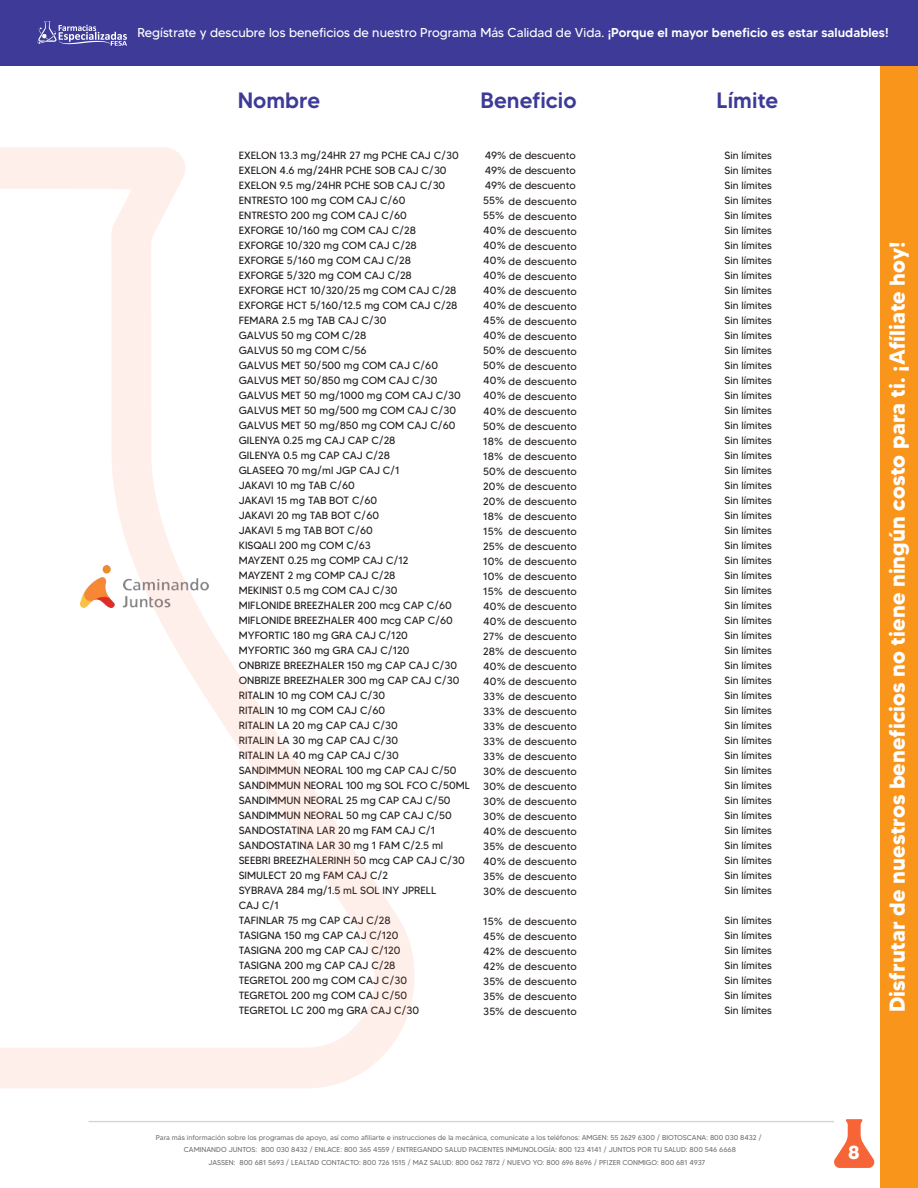
<style>
.page{position:relative;width:918px;height:1188px;background:#fff}
.page>*{position:absolute;margin:0;border:0;box-sizing:border-box;transform-origin:0 0}
.t1{font:500 22.2px "MADETOMMY";color:#3e3b98}
.t2{font:700 21.6px "MADETOMMY";color:#fff}
.t3{font:700 18.9px "MADETOMMY";color:#fff}
.t4{font:12.9px "MADETOMMY";color:#fff}
.t5{font:10.5px/15px "MADETOMMY";color:#241f1f;text-align:justify}
.t6{font:10.5px/15px "MADETOMMY";letter-spacing:.02em;color:#241f1f}
.t7{font:7.2px/12.5px "MADETOMMY";color:#737578;text-align:center}
.s1{font-weight:500}
</style>
<div class="page">
<svg style="left:0;top:147px;width:415px;height:941px"></svg>
<svg style="left:834px;top:1119px;width:40px;height:49px"></svg>
<hr style="left:89px;top:1121px;width:745px;height:1px;background:#96969e">
<div style="left:880px;top:66px;width:38px;height:1122px;background:#f9951b"></div>
<div style="left:0;top:0;width:918px;height:65px;background:#3e3b98"></div>
<svg style="left:37px;top:21px;width:90px;height:25px"></svg>
<p class="t4" style="left:137px;top:24px;width:753px">Regístrate y descubre los beneficios de nuestro Programa Más Calidad de Vida. <span class="s1">¡Porque el mayor beneficio es estar saludables!</span></p>
<h1 class="t1" style="left:238px;top:86px;width:84px">Nombre</h1>
<h1 class="t1" style="left:481px;top:86px;width:98px">Beneficio</h1>
<h1 class="t1" style="left:717px;top:86px;width:63px">Límite</h1>
<p class="t5" style="left:239px;top:148px;width:233px;text-align:left">EXELON 13.3 mg/24HR 27 mg PCHE CAJ C/30<br>EXELON 4.6 mg/24HR PCHE SOB CAJ C/30<br>EXELON 9.5 mg/24HR PCHE SOB CAJ C/30<br>ENTRESTO 100 mg COM CAJ C/60<br>ENTRESTO 200 mg COM CAJ C/60<br>EXFORGE 10/160 mg COM CAJ C/28<br>EXFORGE 10/320 mg COM CAJ C/28<br>EXFORGE 5/160 mg COM CAJ C/28<br>EXFORGE 5/320 mg COM CAJ C/28<br>EXFORGE HCT 10/320/25 mg COM CAJ C/28<br>EXFORGE HCT 5/160/12.5 mg COM CAJ C/28<br>FEMARA 2.5 mg TAB CAJ C/30<br>GALVUS 50 mg COM C/28<br>GALVUS 50 mg COM C/56<br>GALVUS MET 50/500 mg COM CAJ C/60<br>GALVUS MET 50/850 mg COM CAJ C/30<br>GALVUS MET 50 mg/1000 mg COM CAJ C/30<br>GALVUS MET 50 mg/500 mg COM CAJ C/30<br>GALVUS MET 50 mg/850 mg COM CAJ C/60<br>GILENYA 0.25 mg CAJ CAP C/28<br>GILENYA 0.5 mg CAP CAJ C/28<br>GLASEEQ 70 mg/ml JGP CAJ C/1<br>JAKAVI 10 mg TAB C/60<br>JAKAVI 15 mg TAB BOT C/60<br>JAKAVI 20 mg TAB BOT C/60<br>JAKAVI 5 mg TAB BOT C/60<br>KISQALI 200 mg COM C/63<br>MAYZENT 0.25 mg COMP CAJ C/12<br>MAYZENT 2 mg COMP CAJ C/28<br>MEKINIST 0.5 mg COM CAJ C/30<br>MIFLONIDE BREEZHALER 200 mcg CAP C/60<br>MIFLONIDE BREEZHALER 400 mcg CAP C/60<br>MYFORTIC 180 mg GRA CAJ C/120<br>MYFORTIC 360 mg GRA CAJ C/120<br>ONBRIZE BREEZHALER 150 mg CAP CAJ C/30<br>ONBRIZE BREEZHALER 300 mg CAP CAJ C/30<br>RITALIN 10 mg COM CAJ C/30<br>RITALIN 10 mg COM CAJ C/60<br>RITALIN LA 20 mg CAP CAJ C/30<br>RITALIN LA 30 mg CAP CAJ C/30<br>RITALIN LA 40 mg CAP CAJ C/30<br>SANDIMMUN NEORAL 100 mg CAP CAJ C/50<br>SANDIMMUN NEORAL 100 mg SOL FCO C/50ML<br>SANDIMMUN NEORAL 25 mg CAP CAJ C/50<br>SANDIMMUN NEORAL 50 mg CAP CAJ C/50<br>SANDOSTATINA LAR 20 mg FAM CAJ C/1<br>SANDOSTATINA LAR 30 mg 1 FAM C/2.5 ml<br>SEEBRI BREEZHALERINH 50 mcg CAP CAJ C/30<br>SIMULECT 20 mg FAM CAJ C/2<br>SYBRAVA 284 mg/1.5 mL SOL INY JPRELL<br>CAJ C/1<br>TAFINLAR 75 mg CAP CAJ C/28<br>TASIGNA 150 mg CAP CAJ C/120<br>TASIGNA 200 mg CAP CAJ C/120<br>TASIGNA 200 mg CAP CAJ C/28<br>TEGRETOL 200 mg COM CAJ C/30<br>TEGRETOL 200 mg COM CAJ C/50<br>TEGRETOL LC 200 mg GRA CAJ C/30</p>
<p class="t6" style="left:483px;top:148px;width:95px">49% de descuento<br>49% de descuento<br>49% de descuento<br>55% de descuento<br>55% de descuento<br>40% de descuento<br>40% de descuento<br>40% de descuento<br>40% de descuento<br>40% de descuento<br>40% de descuento<br>45% de descuento<br>40% de descuento<br>50% de descuento<br>50% de descuento<br>40% de descuento<br>40% de descuento<br>40% de descuento<br>50% de descuento<br>18%<br>18%<br>50% de descuento<br>20% de descuento<br>20% de descuento<br>18%<br>15%<br>25% de descuento<br>10%<br>10%<br>15%<br>40% de descuento<br>40% de descuento<br>27%<br>28% de descuento<br>40% de descuento<br>40% de descuento<br>33% de descuento<br>33% de descuento<br>33% de descuento<br>33% de descuento<br>33% de descuento<br>30% de descuento<br>30% de descuento<br>30% de descuento<br>30% de descuento<br>40% de descuento<br>35% de descuento<br>40% de descuento<br>35% de descuento<br>30% de descuento</p>
<p class="t6" style="left:483px;top:913px;width:95px">15%<br>45% de descuento<br>42% de descuento<br>42% de descuento<br>35% de descuento<br>35% de descuento<br>35% de descuento</p>
<p class="t6" style="left:509px;top:433px;width:70px">de descuento de descuento</p>
<p class="t6" style="left:509px;top:509px;width:70px">de descuento de descuento</p>
<p class="t5" style="left:509px;top:554px;width:70px">de descuento de descuento de descuento</p>
<p class="t6" style="left:509px;top:629px;width:70px">de descuento</p>
<p class="t6" style="left:509px;top:914px;width:70px">de descuento</p>
<p class="t5" style="left:725px;top:147px;width:49px">Sin límites Sin límites Sin límites Sin límites Sin límites Sin límites Sin límites Sin límites Sin límites Sin límites Sin límites Sin límites Sin límites Sin límites Sin límites Sin límites Sin límites Sin límites Sin límites Sin límites Sin límites Sin límites Sin límites Sin límites Sin límites Sin límites Sin límites Sin límites Sin límites Sin límites Sin límites Sin límites Sin límites Sin límites Sin límites Sin límites Sin límites Sin límites Sin límites Sin límites Sin límites Sin límites Sin límites Sin límites Sin límites Sin límites Sin límites Sin límites Sin límites Sin límites</p>
<p class="t5" style="left:725px;top:913px;width:49px">Sin límites Sin límites Sin límites Sin límites Sin límites Sin límites Sin límites</p>
<p class="t7" style="left:156px;top:1131px;width:608px">Para más información sobre los programas de apoyo, así como afiliarte e instrucciones de la mecánica, comunícate a los teléfonos: AMGEN: 55 2629 6300 / BIOTOSCANA: 800 030 8432 /<br>CAMINANDO JUNTOS: 800 030 8432 / ENLACE: 800 365 4559 / ENTREGANDO SALUD PACIENTES INMUNOLOGÍA: 800 123 4141 / JUNTOS POR TU SALUD: 800 546 6668<br>JASSEN: 800 681 5693 / LEALTAD CONTACTO: 800 726 1515 / MAZ SALUD: 800 062 7872 / NUEVO YO: 800 696 8696 / PFIZER CONMIGO: 800 681 4937</p>
<h2 class="t2" style="left:884px;top:1012px;width:772px;rotate:-90deg">Disfrutar de nuestros beneficios no tiene ningún costo para ti. ¡Afíliate hoy!</h2>
<h3 class="t3" style="left:848px;top:1141px;width:13px">8</h3>
</div>
